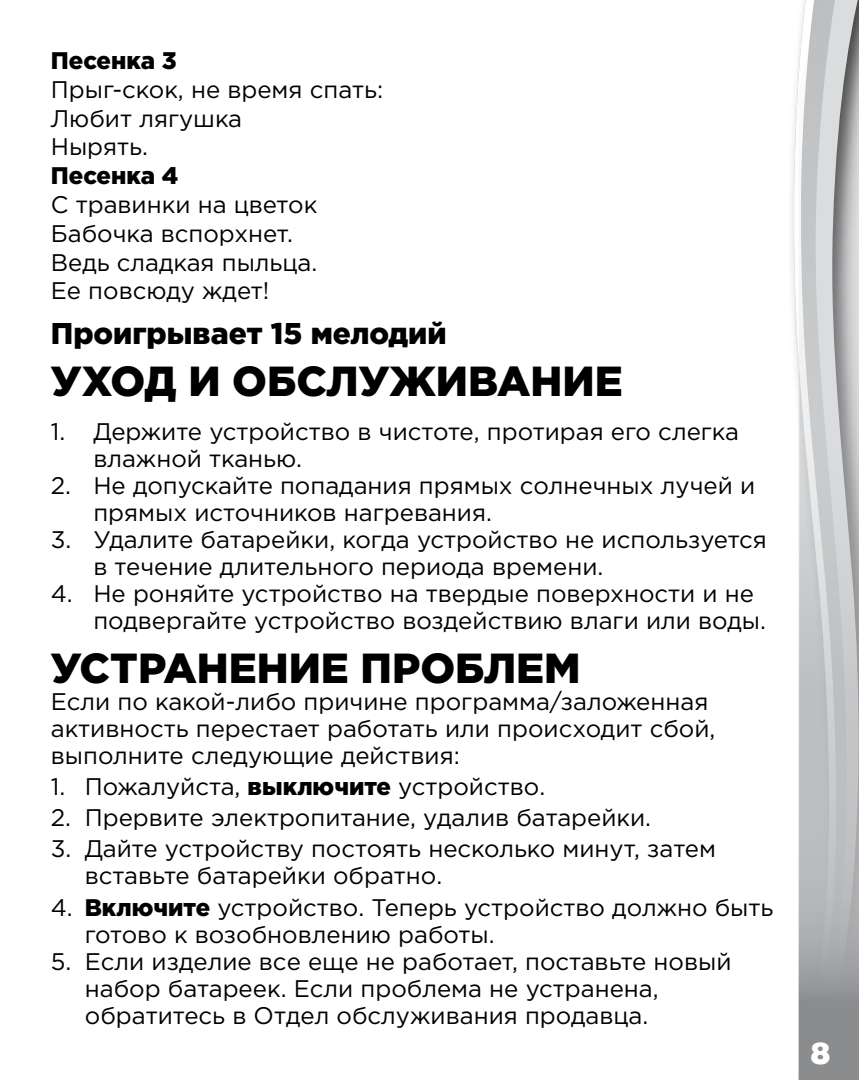
<style>
.page{position:relative;width:859px;height:1080px;background:#fff}
.page>*{position:absolute;margin:0;border:0;box-sizing:border-box;transform-origin:0 0}
.t1{font:900 42px "Gotham Pro";color:#000}
.t2{font:33px "Helvetica Black cyr Bold";color:#fff}
.t3{font:900 30px "Gotham Pro";color:#000}
.t4{font:24px/27px "Gotham Pro";color:#000}
.t5{font:900 24px "Gotham Pro";color:#000}
.s1{font-weight:900}
</style>
<div class="page">
<svg style="left:793px;top:55px;width:6px;height:1025px"></svg>
<svg style="left:799px;top:0;width:60px;height:1080px;background:#bdbec0"></svg>
<p class="t5" style="left:51px;top:47px;width:127px">Песенка 3</p>
<p class="t4" style="left:51px;top:75px;width:334px;line-height:28.8px">Прыг-скок, не время спать:<br>Любит лягушка<br>Нырять.</p>
<p class="t5" style="left:51px;top:162px;width:129px">Песенка 4</p>
<p class="t4" style="left:51px;top:190px;width:268px;line-height:28.8px">С травинки на цветок<br>Бабочка вспорхнет.<br>Ведь сладкая пыльца.<br>Ее повсюду ждет!</p>
<p class="t3" style="left:51px;top:316px;width:397px">Проигрывает 15 мелодий</p>
<h1 class="t1" style="left:51px;top:356px;width:573px">УХОД И ОБСЛУЖИВАНИЕ</h1>
<p class="t4" style="left:93px;top:418px;width:647px;text-indent:-43px">1. Держите устройство в чистоте, протирая его слегка влажной тканью.</p>
<p class="t4" style="left:93px;top:472px;width:663px;text-indent:-43px">2. Не допускайте попадания прямых солнечных лучей и прямых источников нагревания.</p>
<p class="t4" style="left:93px;top:526px;width:675px;text-indent:-43px">3. Удалите батарейки, когда устройство не используется в течение длительного периода времени.</p>
<p class="t4" style="left:93px;top:580px;width:674px;text-indent:-43px">4. Не роняйте устройство на твердые поверхности и не подвергайте устройство воздействию влаги или воды.</p>
<h1 class="t1" style="left:51px;top:643px;width:531px">УСТРАНЕНИЕ ПРОБЛЕМ</h1>
<p class="t4" style="left:51px;top:688px;width:666px">Если по какой-либо причине программа/заложенная активность перестает работать или происходит сбой, выполните следующие действия:</p>
<p class="t4" style="left:51px;top:773px;width:496px">1. Пожалуйста, <span class="s1">выключите</span> устройство.</p>
<p class="t4" style="left:51px;top:804px;width:602px">2. Прервите электропитание, удалив батарейки.</p>
<p class="t4" style="left:85px;top:835px;width:633px;text-indent:-34px">3. Дайте устройству постоять несколько минут, затем вставьте батарейки обратно.</p>
<p class="t4" style="left:85px;top:894px;width:690px;text-indent:-34px">4. <span class="s1">Включите</span> устройство. Теперь устройство должно быть готово к возобновлению работы.</p>
<p class="t4" style="left:85px;top:948px;width:648px;text-indent:-34px">5. Если изделие все еще не работает, поставьте новый набор батареек. Если проблема не устранена, обратитесь в Отдел обслуживания продавца.</p>
<h2 class="t2" style="left:810px;top:1037px;width:22px">8</h2>
</div>
